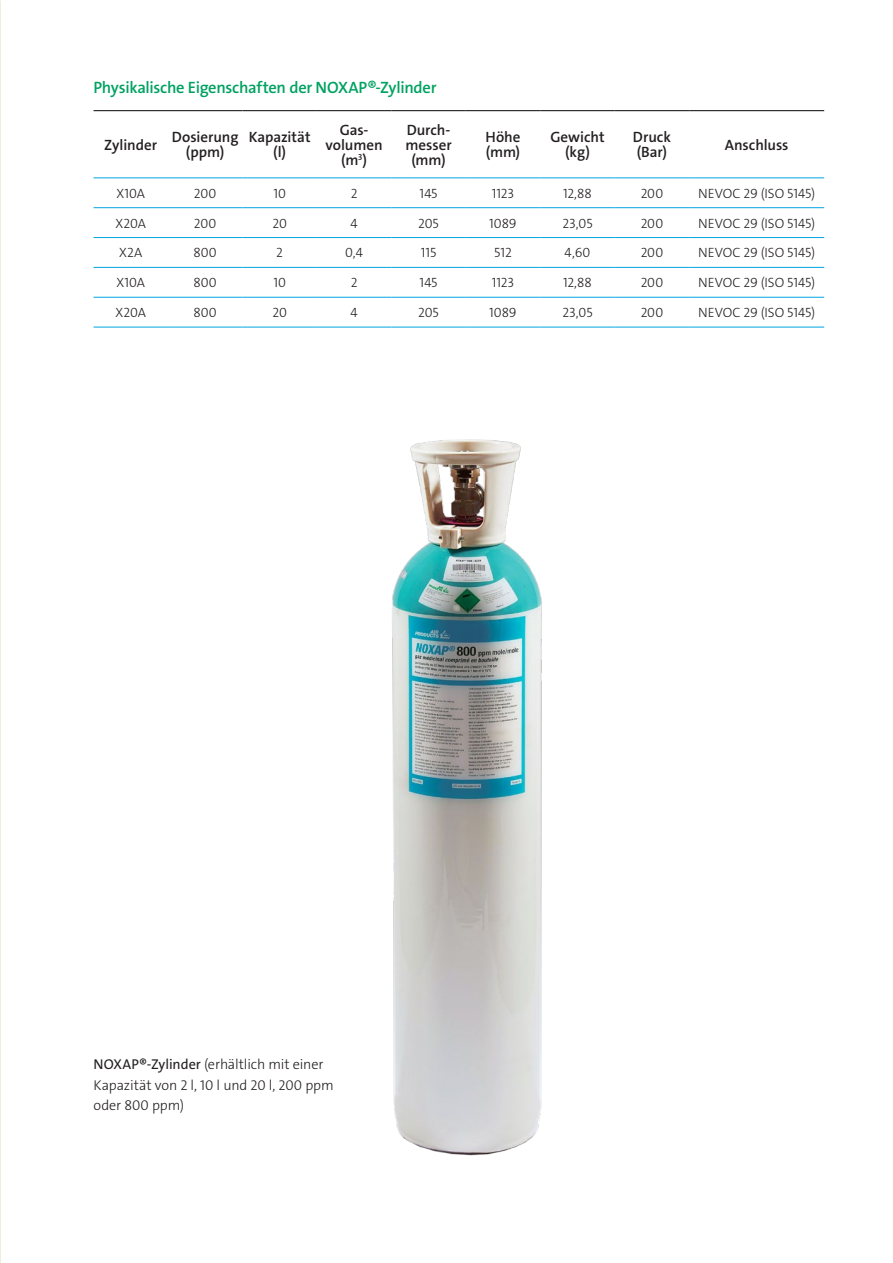
<style>
.page{position:relative;width:893px;height:1263px;background:#fff}
.page>*{position:absolute;margin:0;border:0;box-sizing:border-box;transform-origin:0 0}
._11X{font:600 16.5px "The Sans LF";letter-spacing:-.02em;color:#00a261}
.t1{font:600 15px/15px "The Sans LF";letter-spacing:-.005em;color:#231f20;text-align:center}
.t2{font:300 14.25px/20.2px "The Sans LF";letter-spacing:-.005em;color:#231f20}
.p5t{font:300 13.5px "The Sans LF";letter-spacing:-.005em;color:#231f20}
.s1{font-weight:400}
</style>
<div class="page">
<img style="left:392px;top:439px;width:150px;height:717px">
<hr style="left:94px;top:178px;width:74px;height:1px;background:#00a5e3">
<hr style="left:168px;top:178px;width:74px;height:1px;background:#00a5e3">
<hr style="left:242px;top:178px;width:75px;height:1px;background:#00a5e3">
<hr style="left:317px;top:178px;width:74px;height:1px;background:#00a5e3">
<hr style="left:391px;top:178px;width:75px;height:1px;background:#00a5e3">
<hr style="left:466px;top:178px;width:74px;height:1px;background:#00a5e3">
<hr style="left:540px;top:178px;width:75px;height:1px;background:#00a5e3">
<hr style="left:615px;top:178px;width:74px;height:1px;background:#00a5e3">
<hr style="left:689px;top:178px;width:135px;height:1px;background:#00a5e3">
<hr style="left:94px;top:207px;width:74px;height:1px;background:#00a5e3">
<hr style="left:168px;top:207px;width:74px;height:1px;background:#00a5e3">
<hr style="left:242px;top:207px;width:75px;height:1px;background:#00a5e3">
<hr style="left:317px;top:207px;width:74px;height:1px;background:#00a5e3">
<hr style="left:391px;top:207px;width:75px;height:1px;background:#00a5e3">
<hr style="left:466px;top:207px;width:74px;height:1px;background:#00a5e3">
<hr style="left:540px;top:207px;width:75px;height:1px;background:#00a5e3">
<hr style="left:615px;top:207px;width:74px;height:1px;background:#00a5e3">
<hr style="left:689px;top:207px;width:135px;height:1px;background:#00a5e3">
<hr style="left:94px;top:237px;width:74px;height:1px;background:#00a5e3">
<hr style="left:168px;top:237px;width:74px;height:1px;background:#00a5e3">
<hr style="left:242px;top:237px;width:75px;height:1px;background:#00a5e3">
<hr style="left:317px;top:237px;width:74px;height:1px;background:#00a5e3">
<hr style="left:391px;top:237px;width:75px;height:1px;background:#00a5e3">
<hr style="left:466px;top:237px;width:74px;height:1px;background:#00a5e3">
<hr style="left:540px;top:237px;width:75px;height:1px;background:#00a5e3">
<hr style="left:615px;top:237px;width:74px;height:1px;background:#00a5e3">
<hr style="left:689px;top:237px;width:135px;height:1px;background:#00a5e3">
<hr style="left:94px;top:267px;width:74px;height:1px;background:#00a5e3">
<hr style="left:168px;top:267px;width:74px;height:1px;background:#00a5e3">
<hr style="left:242px;top:267px;width:75px;height:1px;background:#00a5e3">
<hr style="left:317px;top:267px;width:74px;height:1px;background:#00a5e3">
<hr style="left:391px;top:267px;width:75px;height:1px;background:#00a5e3">
<hr style="left:466px;top:267px;width:74px;height:1px;background:#00a5e3">
<hr style="left:540px;top:267px;width:75px;height:1px;background:#00a5e3">
<hr style="left:615px;top:267px;width:74px;height:1px;background:#00a5e3">
<hr style="left:689px;top:267px;width:135px;height:1px;background:#00a5e3">
<hr style="left:94px;top:297px;width:74px;height:1px;background:#00a5e3">
<hr style="left:168px;top:297px;width:74px;height:1px;background:#00a5e3">
<hr style="left:242px;top:297px;width:75px;height:1px;background:#00a5e3">
<hr style="left:317px;top:297px;width:74px;height:1px;background:#00a5e3">
<hr style="left:391px;top:297px;width:75px;height:1px;background:#00a5e3">
<hr style="left:466px;top:297px;width:74px;height:1px;background:#00a5e3">
<hr style="left:540px;top:297px;width:75px;height:1px;background:#00a5e3">
<hr style="left:615px;top:297px;width:74px;height:1px;background:#00a5e3">
<hr style="left:689px;top:297px;width:135px;height:1px;background:#00a5e3">
<hr style="left:94px;top:327px;width:74px;height:1px;background:#00a5e3">
<hr style="left:168px;top:327px;width:74px;height:1px;background:#00a5e3">
<hr style="left:242px;top:327px;width:75px;height:1px;background:#00a5e3">
<hr style="left:317px;top:327px;width:74px;height:1px;background:#00a5e3">
<hr style="left:391px;top:327px;width:75px;height:1px;background:#00a5e3">
<hr style="left:466px;top:327px;width:74px;height:1px;background:#00a5e3">
<hr style="left:540px;top:327px;width:75px;height:1px;background:#00a5e3">
<hr style="left:615px;top:327px;width:74px;height:1px;background:#00a5e3">
<hr style="left:689px;top:327px;width:135px;height:1px;background:#00a5e3">
<hr style="left:94px;top:110px;width:74px;height:1px;background:#231f20">
<hr style="left:168px;top:110px;width:74px;height:1px;background:#231f20">
<hr style="left:242px;top:110px;width:75px;height:1px;background:#231f20">
<hr style="left:317px;top:110px;width:74px;height:1px;background:#231f20">
<hr style="left:391px;top:110px;width:75px;height:1px;background:#231f20">
<hr style="left:466px;top:110px;width:74px;height:1px;background:#231f20">
<hr style="left:540px;top:110px;width:75px;height:1px;background:#231f20">
<hr style="left:615px;top:110px;width:74px;height:1px;background:#231f20">
<hr style="left:689px;top:110px;width:135px;height:1px;background:#231f20">
<p class="_11X" style="left:94px;top:77px;width:345px">Physikalische Eigenschaften der NOXAP®-Zylinder</p>
<p class="t1" style="left:104px;top:138px;width:54px">Zylinder</p>
<p class="t1" style="left:172px;top:130px;width:68px">Dosierung (ppm)</p>
<p class="t1" style="left:249px;top:130px;width:64px">Kapazität (l)</p>
<p class="t1" style="left:326px;top:123px;width:59px">Gas&shy;volumen (m<sup>3</sup>)</p>
<p class="t1" style="left:405px;top:123px;width:48px">Durch&shy;messer (mm)</p>
<p class="t1" style="left:486px;top:130px;width:36px;text-align:left">Höhe (mm)</p>
<p class="t1" style="left:550px;top:130px;width:56px">Gewicht (kg)</p>
<p class="t1" style="left:633px;top:130px;width:39px;text-align:left">Druck (Bar)</p>
<p class="t1" style="left:725px;top:138px;width:65px">Anschluss</p>
<p class="p5t" style="left:117px;top:185px;width:30px">X10A</p>
<p class="p5t" style="left:194px;top:185px;width:24px">200</p>
<p class="p5t" style="left:273px;top:185px;width:14px">10</p>
<p class="p5t" style="left:351px;top:185px;width:8px">2</p>
<p class="p5t" style="left:420px;top:185px;width:19px">145</p>
<p class="p5t" style="left:492px;top:185px;width:24px">1123</p>
<p class="p5t" style="left:563px;top:185px;width:30px">12,88</p>
<p class="p5t" style="left:641px;top:185px;width:24px">200</p>
<p class="p5t" style="left:698px;top:185px;width:119px">NEVOC 29 (ISO 5145)</p>
<p class="p5t" style="left:116px;top:214px;width:32px">X20A</p>
<p class="p5t" style="left:194px;top:214px;width:24px">200</p>
<p class="p5t" style="left:272px;top:214px;width:16px">20</p>
<p class="p5t" style="left:350px;top:214px;width:9px">4</p>
<p class="p5t" style="left:418px;top:214px;width:22px">205</p>
<p class="p5t" style="left:489px;top:214px;width:29px">1089</p>
<p class="p5t" style="left:562px;top:214px;width:32px">23,05</p>
<p class="p5t" style="left:641px;top:214px;width:24px">200</p>
<p class="p5t" style="left:698px;top:214px;width:119px">NEVOC 29 (ISO 5145)</p>
<p class="p5t" style="left:119px;top:244px;width:25px">X2A</p>
<p class="p5t" style="left:194px;top:244px;width:25px">800</p>
<p class="p5t" style="left:276px;top:244px;width:8px">2</p>
<p class="p5t" style="left:345px;top:244px;width:19px">0,4</p>
<p class="p5t" style="left:421px;top:244px;width:17px">115</p>
<p class="p5t" style="left:494px;top:244px;width:19px">512</p>
<p class="p5t" style="left:565px;top:244px;width:27px">4,60</p>
<p class="p5t" style="left:641px;top:244px;width:24px">200</p>
<p class="p5t" style="left:698px;top:244px;width:119px">NEVOC 29 (ISO 5145)</p>
<p class="p5t" style="left:117px;top:274px;width:30px">X10A</p>
<p class="p5t" style="left:194px;top:274px;width:25px">800</p>
<p class="p5t" style="left:273px;top:274px;width:14px">10</p>
<p class="p5t" style="left:351px;top:274px;width:8px">2</p>
<p class="p5t" style="left:420px;top:274px;width:19px">145</p>
<p class="p5t" style="left:492px;top:274px;width:24px">1123</p>
<p class="p5t" style="left:563px;top:274px;width:30px">12,88</p>
<p class="p5t" style="left:641px;top:274px;width:24px">200</p>
<p class="p5t" style="left:698px;top:274px;width:119px">NEVOC 29 (ISO 5145)</p>
<p class="p5t" style="left:116px;top:304px;width:32px">X20A</p>
<p class="p5t" style="left:194px;top:304px;width:25px">800</p>
<p class="p5t" style="left:272px;top:304px;width:16px">20</p>
<p class="p5t" style="left:350px;top:304px;width:9px">4</p>
<p class="p5t" style="left:418px;top:304px;width:22px">205</p>
<p class="p5t" style="left:489px;top:304px;width:29px">1089</p>
<p class="p5t" style="left:562px;top:304px;width:32px">23,05</p>
<p class="p5t" style="left:641px;top:304px;width:24px">200</p>
<p class="p5t" style="left:698px;top:304px;width:119px">NEVOC 29 (ISO 5145)</p>
<p class="t2" style="left:94px;top:1054px;width:242px"><span class="s1">NOXAP®-Zylinder</span> (erhältlich mit einer<br>Kapazität von 2 l, 10 l und 20 l, 200 ppm oder 800 ppm)</p>
</div>
